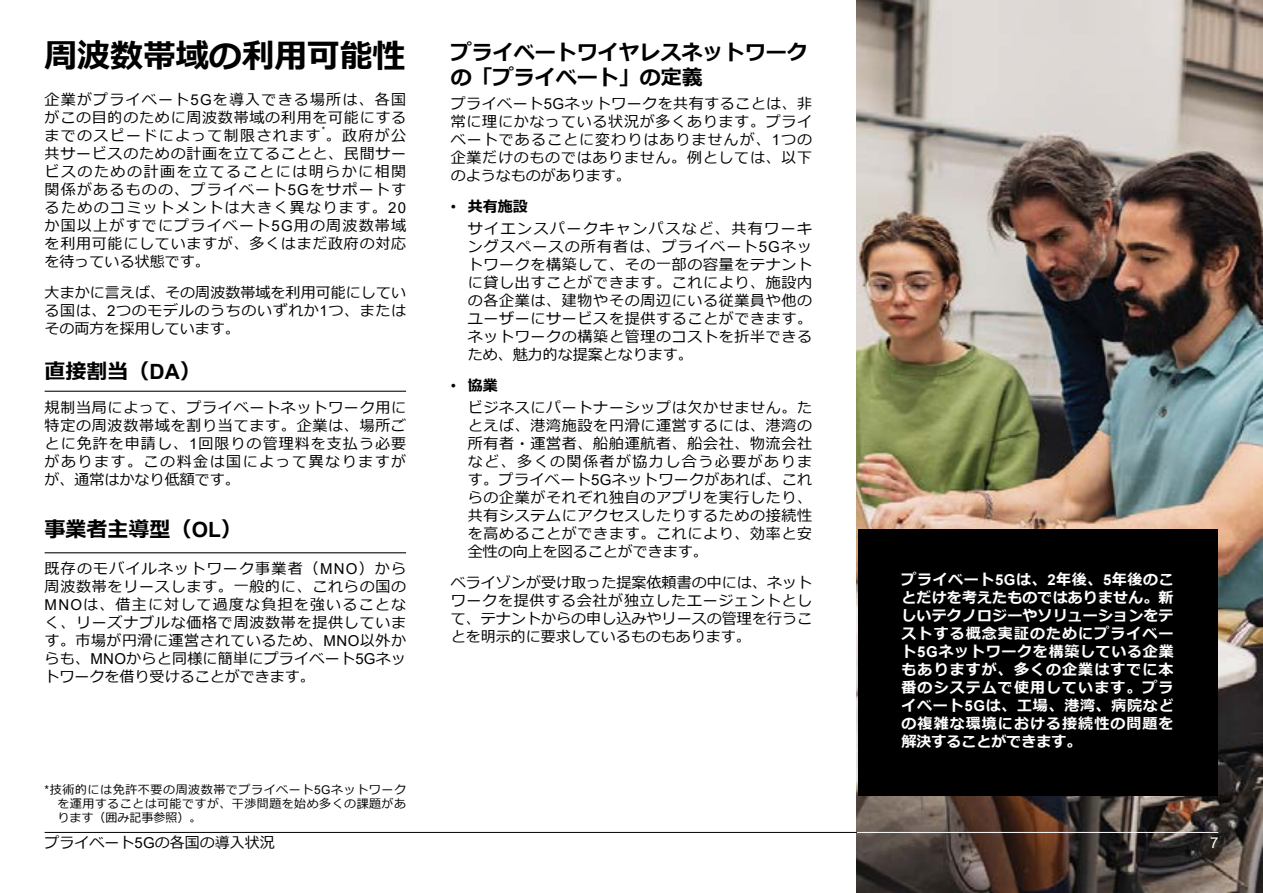
<style>
.page{position:relative;width:1263px;height:893px;background:#fff}
.page>*{position:absolute;margin:0;border:0;box-sizing:border-box;transform-origin:0 0}
.t1{font:700 33px "Meiryo";letter-spacing:-.005em;color:#000}
.t2{font:700 21px/25.2px "Meiryo";color:#000}
.t3{font:15px/18px "Meiryo";letter-spacing:.045em;color:#000;text-align:justify}
.t4{font:700 15px/18px "Meiryo";letter-spacing:.07em;color:#fff;text-align:justify}
.t5{font:15px/22.2px "Meiryo";letter-spacing:.1em;color:#000}
.t6{font:15px "Meiryo";color:#000}
.t7{font:15px "Arial";color:#fff}
.t8{font:12px/14.4px "Meiryo";letter-spacing:.04em;color:#000;text-align:justify}
.t9{font:8.7px "Arial";color:#000}
.s1{font-family:"Arial"}
.s2{font-weight:700}
</style>
<div class="page">
<img style="left:857px;top:0;width:406px;height:893px">
<hr style="left:45px;top:391px;width:361px;height:1px;background:#000">
<hr style="left:45px;top:552px;width:361px;height:1px;background:#000">
<div style="left:858px;top:530px;width:359px;height:266px;background:#000"></div>
<hr style="left:857px;top:832px;width:361px;height:1px;background:#fff">
<hr style="left:45px;top:832px;width:812px;height:1px;background:#000">
<h1 class="t1" style="left:45px;top:33px;width:362px">周波数帯域の利用可能性</h1>
<p class="t3" style="left:45px;top:91px;width:363px">企業がプライベート<span class="s1">5G</span>を導入できる場所は、各国がこの目的のために周波数帯域の利用を可能にするまでのスピードによって制限されます。政府が公</p>
<p class="t9" style="left:322px;top:124px;width:5px">*</p>
<p class="t3" style="left:45px;top:145px;width:363px">共サービスのための計画を立てることと、民間サービスのための計画を立てることには明らかに相関関係があるものの、プライベート<span class="s1">5G</span>をサポートするためのコミットメントは大きく異なります。<span class="s1">20</span>か国以上がすでにプライベート<span class="s1">5G</span>用の周波数帯域を利用可能にしていますが、多くはまだ政府の対応を待っている状態です。</p>
<p class="t3" style="left:45px;top:284px;width:363px">大まかに言えば、その周波数帯域を利用可能にしている国は、<span class="s1">2</span>つのモデルのうちのいずれか<span class="s1">1</span>つ、またはその両方を採用しています。</p>
<h2 class="t2" style="left:45px;top:360px;width:158px">直接割当（<span class="s1">DA</span>）</h2>
<p class="t3" style="left:45px;top:399px;width:363px">規制当局によって、プライベートネットワーク用に特定の周波数帯域を割り当てます。企業は、場所ごとに免許を申請し、<span class="s1">1</span>回限りの管理料を支払う必要があります。この料金は国によって異なりますがが、通常はかなり低額です。</p>
<h2 class="t2" style="left:45px;top:517px;width:199px">事業者主導型（<span class="s1">OL</span>）</h2>
<p class="t3" style="left:45px;top:561px;width:363px">既存のモバイルネットワーク事業者（<span class="s1">MNO</span>）から周波数帯をリースします。一般的に、これらの国の<span class="s1">MNO</span>は、借主に対して過度な負担を強いることなく、リーズナブルな価格で周波数帯を提供しています。市場が円滑に運営されているため、<span class="s1">MNO</span>以外からも、<span class="s1">MNO</span>からと同様に簡単にプライベート<span class="s1">5G</span>ネットワークを借り受けることができます。</p>
<p class="t8" style="left:57px;top:783px;width:350px;text-indent:-13px"><span class="s1">*</span>技術的には免許不要の周波数帯でプライベート<span class="s1">5G</span>ネットワークを運用することは可能ですが、干渉問題を始め多くの課題があります（囲み記事参照）。</p>
<h2 class="t2" style="left:451px;top:40px;width:358px">プライベートワイヤレスネットワークの「プライベート」の定義</h2>
<p class="t3" style="left:451px;top:95px;width:363px">プライベート<span class="s1">5G</span>ネットワークを共有することは、非常に理にかなっている状況が多くあります。プライベートであることに変わりはありませんが、<span class="s1">1</span>つの企業だけのものではありません。例としては、以下のようなものがあります。</p>
<p class="t5" style="left:468px;top:196px;width:346px;text-indent:-17px"><span class="s1">•</span> <span class="s2">共有施設<br></span>サイエンスパークキャンパスなど、共有ワーキ</p>
<p class="t3" style="left:468px;top:238px;width:346px">ングスペースの所有者は、プライベート<span class="s1">5G</span>ネットワークを構築して、その一部の容量をテナントに貸し出すことができます。これにより、施設内の各企業は、建物やその周辺にいる従業員や他のユーザーにサービスを提供することができます。ネットワークの構築と管理のコストを折半できるため、魅力的な提案となります。</p>
<p class="t3" style="left:468px;top:375px;width:346px;line-height:22.2px;text-indent:-17px"><span class="s1">•</span> <span class="s2">協業<br></span>ビジネスにパートナーシップは欠かせません。た</p>
<p class="t3" style="left:468px;top:417px;width:346px">とえば、港湾施設を円滑に運営するには、港湾の所有者・運営者、船舶運航者、船会社、物流会社など、多くの関係者が協力し合う必要があります。プライベート<span class="s1">5G</span>ネットワークがあれば、これらの企業がそれぞれ独自のアプリを実行したり、共有システムにアクセスしたりするための接続性を高めることができます。これにより、効率と安全性の向上を図ることができます。</p>
<p class="t3" style="left:451px;top:574px;width:363px">ベライゾンが受け取った提案依頼書の中には、ネットワークを提供する会社が独立したエージェントとして、テナントからの申し込みやリースの管理を行うことを明示的に要求しているものもあります。</p>
<p class="t4" style="left:901px;top:571px;width:274px">プライベート<span class="s1">5G</span>は、<span class="s1">2</span>年後、<span class="s1">5</span>年後のことだけを考えたものではありません。新しいテクノロジーやソリューションをテストする概念実証のためにプライベート<span class="s1">5G</span>ネットワークを構築している企業もありますが、多くの企業はすでに本番のシステムで使用しています。プライベート<span class="s1">5G</span>は、工場、港湾、病院などの複雑な環境における接続性の問題を解決することができます。</p>
<p class="t6" style="left:45px;top:832px;width:232px">プライベート<span class="s1">5G</span>の各国の導入状況</p>
<p class="t7" style="left:1210px;top:832px;width:10px">7</p>
</div>
